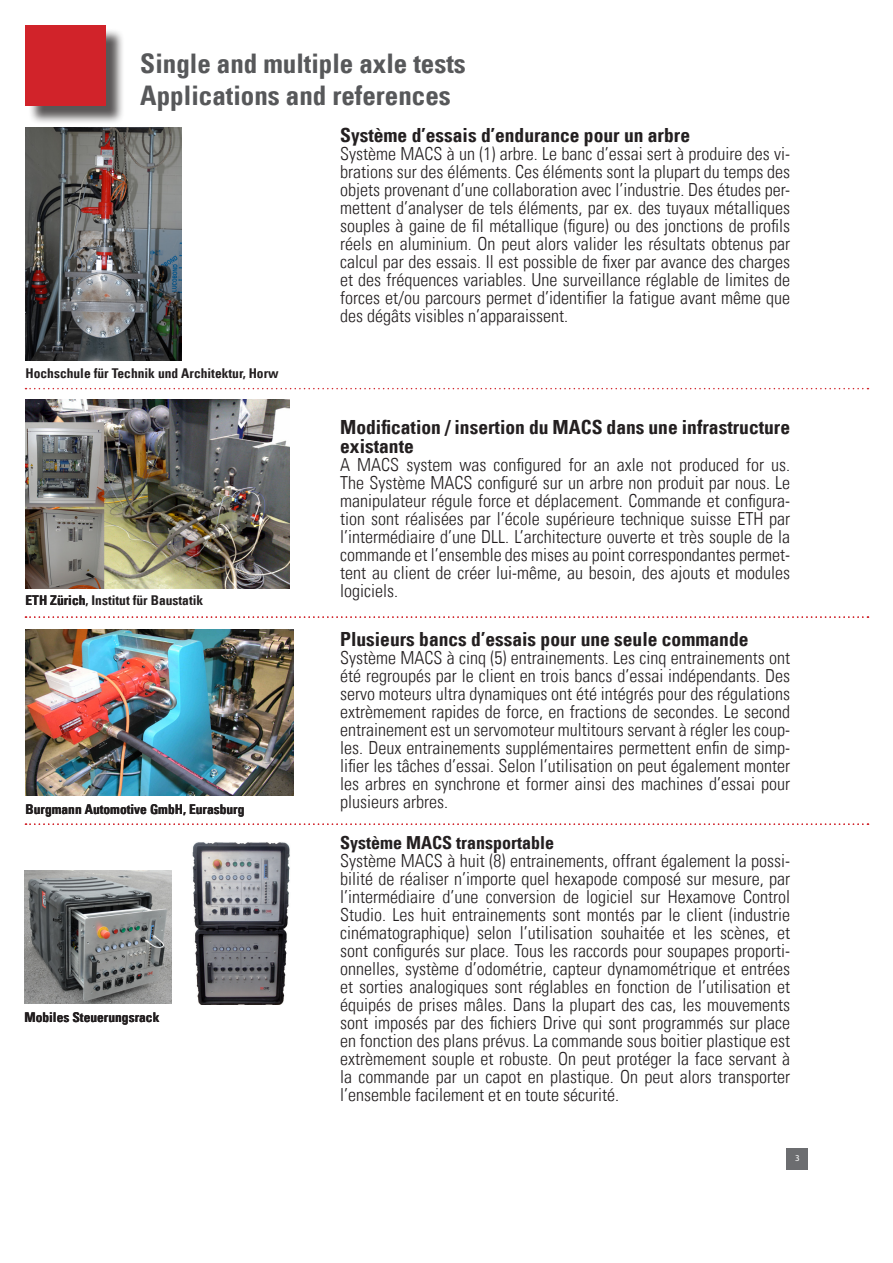
<style>
.page{position:relative;width:893px;height:1263px;background:#fff}
.page>*{position:absolute;margin:0;border:0;box-sizing:border-box;transform-origin:0 0}
.t1{font:27px/32.4px "Univers Com 67 Bold Cond";color:#57585a}
.t2{font:19.5px/19.5px "Univers Com 67 Bold Cond";color:#231f20}
.t3{font:18px/18px "Univers Com 47 Light Cond";color:#231f20;text-align:justify}
.t4{font:18px "Univers Com 67 Bold Cond";color:#231f20}
.t5{font:13.5px "Univers Com 67 Bold Cond";color:#231f20}
.t6{font:9px "Myriad Pro";color:#fff}
</style>
<div class="page">
<div style="left:28px;top:28px;width:97px;height:97px;background:#231f20;opacity:.75"></div>
<div style="left:26px;top:26px;width:80px;height:80px;background:#d1232a"></div>
<img style="left:26px;top:128px;width:156px;height:233px">
<img style="left:26px;top:400px;width:263px;height:188px">
<svg style="left:26px;top:388px;width:842px;height:1px"></svg>
<img style="left:26px;top:629px;width:267px;height:166px">
<img style="left:25px;top:870px;width:146px;height:133px">
<img style="left:192px;top:842px;width:98px;height:162px">
<div style="left:787px;top:1148px;width:21px;height:21px;background:#6c6d70"></div>
<svg style="left:26px;top:616px;width:842px;height:2px"></svg>
<svg style="left:26px;top:823px;width:842px;height:2px"></svg>
<h1 class="t1" style="left:140px;top:47px;width:327px">Single and multiple axle tests<br>Applications and references</h1>
<p class="t5" style="left:26px;top:365px;width:255px">Hochschule für Technik und Architektur, Horw</p>
<p class="t5" style="left:26px;top:592px;width:179px">ETH Zürich, Institut für Baustatik</p>
<p class="t5" style="left:26px;top:800px;width:220px">Burgmann Automotive GmbH, Eurasburg</p>
<p class="t5" style="left:24px;top:1009px;width:136px">Mobiles Steuerungsrack</p>
<p class="t2" style="left:340px;top:125px;width:351px">Système d’essais d’endurance pour un arbre</p>
<p class="t3" style="left:340px;top:144px;width:452px">Système MACS à un (1) arbre. Le banc d’essai sert à produire des vi&shy;brations sur des éléments. Ces éléments sont la plupart du temps des objets provenant d’une collaboration avec l’industrie. Des études per&shy;mettent d’analyser de tels éléments, par ex. des tuyaux métalliques souples à gaine de fil métallique (figure) ou des jonctions de profils réels en aluminium. On peut alors valider les résultats obtenus par calcul par des essais. Il est possible de fixer par avance des charges et des fréquences variables. Une surveillance réglable de limites de forces et/ou parcours permet d’identifier la fatigue avant même que des dégâts visibles n’apparaissent.</p>
<p class="t2" style="left:340px;top:417px;width:452px">Modification / insertion du MACS dans une infrastructure existante</p>
<p class="t3" style="left:340px;top:456px;width:452px">A MACS system was configured for an axle not produced for us.<br>The Système MACS configuré sur un arbre non produit par nous. Le manipulateur régule force et déplacement. Commande et configura&shy;tion sont réalisées par l’école supérieure technique suisse ETH par l’intermédiaire d’une DLL. L’architecture ouverte et très souple de la commande et l’ensemble des mises au point correspondantes permet&shy;tent au client de créer lui-même, au besoin, des ajouts et modules logiciels.</p>
<p class="t2" style="left:340px;top:629px;width:410px">Plusieurs bancs d’essais pour une seule commande</p>
<p class="t3" style="left:340px;top:649px;width:452px">Système MACS à cinq (5) entrainements. Les cinq entrainements ont été regroupés par le client en trois bancs d’essai indépendants. Des servo moteurs ultra dynamiques ont été intégrés pour des régulations extrèmement rapides de force, en fractions de secondes. Le second entrainement est un servomoteur multitours servant à régler les coup&shy;les. Deux entrainements supplémentaires permettent enfin de simp&shy;lifier les tâches d’essai. Selon l’utilisation on peut également monter les arbres en synchrone et former ainsi des machines d’essai pour plusieurs arbres.</p>
<p class="t4" style="left:340px;top:831px;width:215px">Système MACS transportable</p>
<p class="t3" style="left:340px;top:851px;width:452px">Système MACS à huit (8) entrainements, offrant également la possi&shy;bilité de réaliser n’importe quel hexapode composé sur mesure, par l’intermédiaire d’une conversion de logiciel sur Hexamove Control Studio. Les huit entrainements sont montés par le client (industrie cinématographique) selon l’utilisation souhaitée et les scènes, et sont configurés sur place. Tous les raccords pour soupapes proporti&shy;onnelles, système d’odométrie, capteur dynamométrique et entrées et sorties analogiques sont réglables en fonction de l’utilisation et équipés de prises mâles. Dans la plupart des cas, les mouvements sont imposés par des fichiers Drive qui sont programmés sur place en fonction des plans prévus. La commande sous boitier plastique est extrèmement souple et robuste. On peut protéger la face servant à la commande par un capot en plastique. On peut alors transporter l’ensemble facilement et en toute sécurité.</p>
<p class="t6" style="left:795px;top:1153px;width:6px">3</p>
</div>
